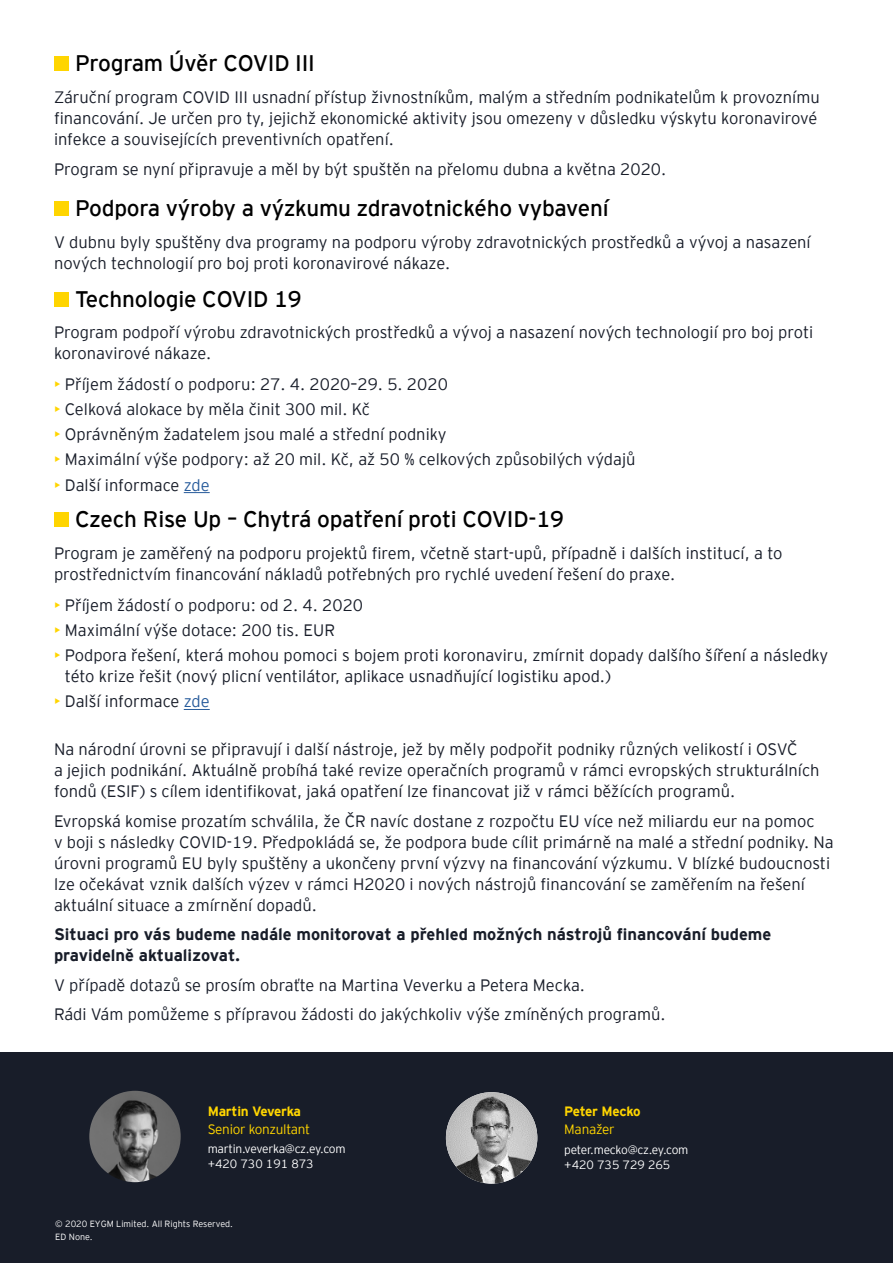
<style>
.page{position:relative;width:893px;height:1263px;background:#fff}
.page>*{position:absolute;margin:0;border:0;box-sizing:border-box;transform-origin:0 0}
.t1{font:22.5px "EY Interstate";letter-spacing:-.01em;color:#000}
.t2{font:300 16.5px/21px "EY Interstate";color:#181d29}
.t3{font:700 16.5px/21px "EY Interstate";color:#181d29}
.t4{font:700 13.5px "EY Interstate";letter-spacing:-.02em;color:#ffd500}
.t5{font:300 13.5px "EY Interstate";letter-spacing:-.02em;color:#ffd500}
.t6{font:300 12px/15px "EY Interstate";letter-spacing:-.02em;color:#fff}
.t7{font:300 9px/13.5px "EY Interstate";color:#fff}
.s1{color:#ffd500}
.s2{color:#275b9b}
</style>
<div class="page">
<svg style="left:184px;top:492px;width:26px;height:1px"></svg>
<svg style="left:184px;top:709px;width:26px;height:1px"></svg>
<div style="left:54px;top:201px;width:14px;height:14px;background:#ffd500"></div>
<div style="left:0;top:1052px;width:893px;height:211px;background:#181d29"></div>
<img style="left:89px;top:1091px;width:92px;height:91px;border-radius:46px">
<img style="left:446px;top:1092px;width:91px;height:91px;border-radius:46px">
<div style="left:54px;top:292px;width:14px;height:14px;background:#ffd500"></div>
<div style="left:54px;top:512px;width:14px;height:15px;background:#ffd500"></div>
<div style="left:54px;top:57px;width:14px;height:14px;background:#ffd500"></div>
<h1 class="t1" style="left:75px;top:47px;width:241px">Program Úvěr COVID III</h1>
<p class="t2" style="left:54px;top:86px;width:767px">Záruční program COVID III usnadní přístup živnostníkům, malým a středním podnikatelům k provoznímu financování. Je určen pro ty, jejichž ekonomické aktivity jsou omezeny v důsledku výskytu koronavirové infekce a souvisejících preventivních opatření.</p>
<p class="t2" style="left:54px;top:158px;width:614px">Program se nyní připravuje a měl by být spuštěn na přelomu dubna a května 2020.</p>
<h1 class="t1" style="left:75px;top:192px;width:535px">Podpora výroby a výzkumu zdravotnického vybavení</h1>
<p class="t2" style="left:54px;top:231px;width:758px">V dubnu byly spuštěny dva programy na podporu výroby zdravotnických prostředků a vývoj a nasazení nových technologií pro boj proti koronavirové nákaze.</p>
<h1 class="t1" style="left:75px;top:283px;width:228px">Technologie COVID 19</h1>
<p class="t2" style="left:54px;top:321px;width:761px">Program podpoří výrobu zdravotnických prostředků a vývoj a nasazení nových technologií pro boj proti koronavirové nákaze.</p>
<p class="t2" style="left:54px;top:372px;width:395px"><span class="s1">•</span> ►Příjem žádostí o podporu: 27. 4. 2020–29. 5. 2020</p>
<p class="t2" style="left:54px;top:397px;width:317px"><span class="s1">•</span> Celková alokace by měla činit 300 mil. Kč</p>
<p class="t2" style="left:54px;top:423px;width:394px"><span class="s1">•</span> Oprávněným žadatelem jsou malé a střední podniky</p>
<p class="t2" style="left:54px;top:448px;width:583px"><span class="s1">•</span> ►Maximální výše podpory: až 20 mil. Kč, až 50 % celkových způsobilých výdajů</p>
<p class="t2" style="left:54px;top:473px;width:157px"><span class="s1">•</span> Další informace <span class="s2">zde</span></p>
<h1 class="t1" style="left:75px;top:503px;width:490px">Czech Rise Up – Chytrá opatření proti COVID-19</h1>
<p class="t2" style="left:54px;top:542px;width:730px">Program je zaměřený na podporu projektů firem, včetně start-upů, případně i dalších institucí, a to prostřednictvím financování nákladů potřebných pro rychlé uvedení řešení do praxe.</p>
<p class="t2" style="left:54px;top:593px;width:311px"><span class="s1">•</span> ►Příjem žádostí o podporu: od 2. 4. 2020</p>
<p class="t2" style="left:54px;top:619px;width:283px"><span class="s1">•</span> ►Maximální výše dotace: 200 tis. EUR</p>
<p class="t2" style="left:65px;top:644px;width:765px;text-indent:-11px"><span class="s1">•</span> ►Podpora řešení, která mohou pomoci s bojem proti koronaviru, zmírnit dopady dalšího šíření a následky této krize řešit (nový plicní ventilátor, aplikace usnadňující logistiku apod.)</p>
<p class="t2" style="left:54px;top:690px;width:157px"><span class="s1">•</span> Další informace <span class="s2">zde</span></p>
<p class="t2" style="left:54px;top:738px;width:767px">Na národní úrovni se připravují i další nástroje, jež by měly podpořit podniky různých velikostí i OSVČ<br>a jejich podnikání. Aktuálně probíhá také revize operačních programů v rámci evropských strukturálních fondů (ESIF) s cílem identifikovat, jaká opatření lze financovat již v rámci běžících programů.</p>
<p class="t2" style="left:54px;top:809px;width:781px">Evropská komise prozatím schválila, že ČR navíc dostane z rozpočtu EU více než miliardu eur na pomoc<br>v boji s následky COVID-19. Předpokládá se, že podpora bude cílit primárně na malé a střední podniky. Na úrovni programů EU byly spuštěny a ukončeny první výzvy na financování výzkumu. V blízké budoucnosti lze očekávat vznik dalších výzev v rámci H2020 i nových nástrojů financování se zaměřením na řešení aktuální situace a zmírnění dopadů.</p>
<p class="t3" style="left:54px;top:923px;width:719px">Situaci pro vás budeme nadále monitorovat a přehled možných nástrojů financování budeme pravidelně aktualizovat.</p>
<p class="t2" style="left:54px;top:969px;width:613px;line-height:29.5px">V případě dotazů se prosím obraťte na Martina Veverku a Petera Mecka.<br>Rádi Vám pomůžeme s přípravou žádosti do jakýchkoliv výše zmíněných programů.</p>
<p class="t4" style="left:208px;top:1101px;width:95px">Martin Veverka</p>
<p class="t5" style="left:208px;top:1119px;width:104px">Senior konzultant</p>
<p class="t6" style="left:208px;top:1141px;width:140px">martin.veverka@cz.ey.com +420 730 191 873</p>
<p class="t7" style="left:55px;top:1216px;width:179px">© 2020 EYGM Limited. All Rights Reserved.<br>ED None.</p>
<p class="t4" style="left:564px;top:1102px;width:78px">Peter Mecko</p>
<p class="t5" style="left:564px;top:1120px;width:52px">Manažer</p>
<p class="t6" style="left:564px;top:1141px;width:126px">peter.mecko@cz.ey.com +420 735 729 265</p>
</div>
